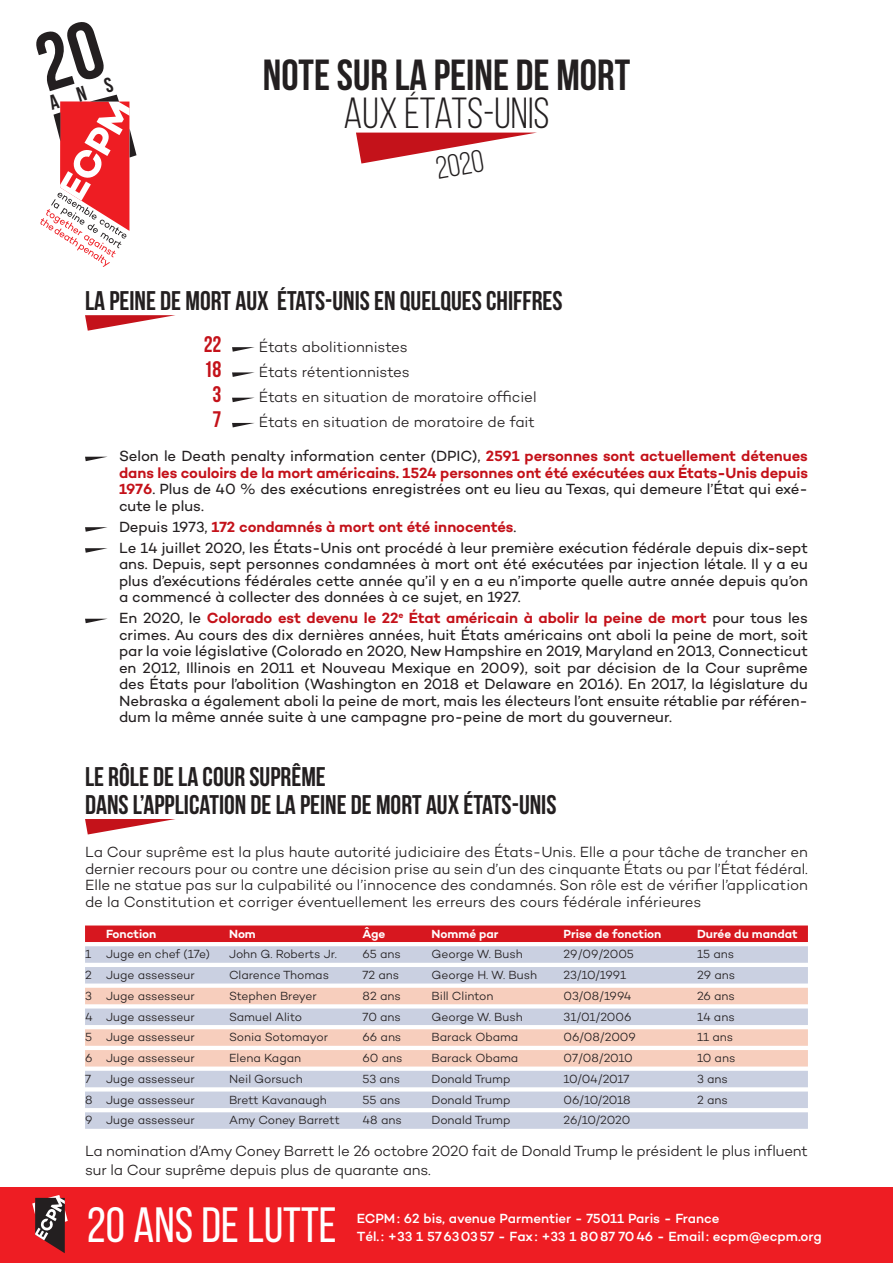
<style>
.page{position:relative;width:893px;height:1263px;background:#fff}
.page>*{position:absolute;margin:0;border:0;box-sizing:border-box;transform-origin:0 0}
.t1{font:49.5px "Bebas Neue";color:#fff}
.t2{font:700 43.5px "Bebas Neue";color:#231f20}
.t3{font:43.5px "Bebas Neue";color:#231f20}
.t4{font:31.5px "Bebas Neue";color:#231f20}
.t5{font:700 27px/27px "Bebas Neue";color:#231f20}
.t6{font:700 22.5px "Bebas Neue";color:#c4121a}
.t7{font:15px/16.5px "Campton";letter-spacing:-.005em;color:#231f20;text-align:justify}
.t8{font:300 15px/16.5px "Campton";letter-spacing:-.01em;color:#231f20;text-align:justify}
.t9{font:500 13.5px/18px "Campton";color:#fff}
.t10{font:300 12px "Campton";letter-spacing:-.005em;color:#231f20}
.t11{font:600 12px "Campton";letter-spacing:-.005em;color:#fff}
.s1{font-weight:600;color:#c4121a}
</style>
<div class="page">
<div style="left:85px;top:925px;width:723px;height:17px;background:#d7171f"></div>
<div style="left:85px;top:946px;width:723px;height:17px;background:#cad0e1"></div>
<div style="left:85px;top:967px;width:723px;height:16px;background:#cad0e1"></div>
<div style="left:85px;top:988px;width:723px;height:16px;background:#f7cebd"></div>
<div style="left:85px;top:1008px;width:723px;height:17px;background:#cad0e1"></div>
<div style="left:85px;top:1029px;width:723px;height:17px;background:#f7cebd"></div>
<div style="left:85px;top:1050px;width:723px;height:16px;background:#f7cebd"></div>
<div style="left:85px;top:1071px;width:723px;height:16px;background:#cad0e1"></div>
<div style="left:85px;top:1091px;width:723px;height:17px;background:#cad0e1"></div>
<div style="left:85px;top:1112px;width:723px;height:17px;background:#cad0e1"></div>
<svg style="left:356px;top:133px;width:178px;height:31px"></svg>
<svg style="left:85px;top:315px;width:90px;height:16px"></svg>
<svg style="left:232px;top:347px;width:23px;height:5px"></svg>
<svg style="left:232px;top:372px;width:23px;height:5px"></svg>
<svg style="left:232px;top:398px;width:21px;height:4px"></svg>
<svg style="left:232px;top:423px;width:22px;height:4px"></svg>
<svg style="left:85px;top:457px;width:21px;height:4px"></svg>
<svg style="left:85px;top:527px;width:23px;height:5px"></svg>
<svg style="left:85px;top:548px;width:23px;height:5px"></svg>
<svg style="left:85px;top:619px;width:21px;height:4px"></svg>
<svg style="left:85px;top:819px;width:90px;height:15px"></svg>
<div style="left:0;top:1187px;width:893px;height:76px;background:#ee1d23"></div>
<svg style="left:32px;top:1195px;width:36px;height:58px"></svg>
<svg style="left:40px;top:94px;width:97px;height:173px"></svg>
<h2 class="t2" style="left:263px;top:51px;width:369px">NOTE SUR LA PEINE DE MORT</h2>
<h2 class="t3" style="left:343px;top:89px;width:208px">AUX ÉTATS-UNIS</h2>
<h3 class="t4" style="left:433px;top:151px;width:49px;rotate:-10deg">2020</h3>
<h3 class="t5" style="left:85px;top:286px;width:479px">LA PEINE DE MORT AUX ÉTATS-UNIS EN QUELQUES CHIFFRES</h3>
<h3 class="t6" style="left:204px;top:332px;width:19px">22</h3>
<p class="t8" style="left:259px;top:338px;width:150px">États abolitionnistes</p>
<h3 class="t6" style="left:204px;top:357px;width:19px">18</h3>
<p class="t8" style="left:259px;top:363px;width:152px">États rétentionnistes</p>
<h3 class="t6" style="left:213px;top:382px;width:10px">3</h3>
<p class="t8" style="left:259px;top:389px;width:279px">États en situation de moratoire officiel</p>
<h3 class="t6" style="left:213px;top:407px;width:10px">7</h3>
<p class="t8" style="left:259px;top:414px;width:278px">États en situation de moratoire de fait</p>
<p class="t7" style="left:119px;top:447px;width:690px">Selon le Death penalty information center (DPIC), <span class="s1">2591 personnes sont actuellement détenues dans les couloirs de la mort américains. 1524 personnes ont été exécutées aux États-Unis depuis 1976</span>. Plus de 40 % des exécutions enregistrées ont eu lieu au Texas, qui demeure l’État qui exé&shy;cute le plus.</p>
<p class="t7" style="left:119px;top:516px;width:690px;line-height:21px">Depuis 1973, <span class="s1">172 condamnés à mort ont été innocentés</span>.<br>Le 14 juillet 2020, les États-Unis ont procédé à leur première exécution fédérale depuis dix-sept</p>
<p class="t7" style="left:119px;top:555px;width:690px">ans. Depuis, sept personnes condamnées à mort ont été exécutées par injection létale. Il y a eu plus d’exécutions fédérales cette année qu’il y en a eu n’importe quelle autre année depuis qu’on a commencé à collecter des données à ce sujet, en 1927.</p>
<p class="t7" style="left:119px;top:609px;width:690px">En 2020, le <span class="s1">Colorado est devenu le 22</span><sup>e</sup> <span class="s1">État américain à abolir la peine de mort</span> pour tous les crimes. Au cours des dix dernières années, huit États américains ont aboli la peine de mort, soit par la voie législative (Colorado en 2020, New Hampshire en 2019, Maryland en 2013, Connecticut en 2012, Illinois en 2011 et Nouveau Mexique en 2009), soit par décision de la Cour suprême des États pour l’abolition (Washington en 2018 et Delaware en 2016). En 2017, la législature du Nebraska a également aboli la peine de mort, mais les électeurs l’ont ensuite rétablie par référen&shy;dum la même année suite à une campagne pro-peine de mort du gouverneur.</p>
<h3 class="t5" style="left:85px;top:763px;width:473px">LE RÔLE DE LA COUR SUPRÊME<br>DANS L’APPLICATION DE LA PEINE DE MORT AUX ÉTATS-UNIS</h3>
<p class="t8" style="left:85px;top:843px;width:724px">La Cour suprême est la plus haute autorité judiciaire des États-Unis. Elle a pour tâche de trancher en dernier recours pour ou contre une décision prise au sein d’un des cinquante États ou par l’État fédéral.<br>Elle ne statue pas sur la culpabilité ou l’innocence des condamnés. Son rôle est de vérifier l’application de la Constitution et corriger éventuellement les erreurs des cours fédérale inférieures</p>
<p class="t11" style="left:106px;top:926px;width:52px">Fonction</p>
<p class="t11" style="left:229px;top:926px;width:28px">Nom</p>
<p class="t11" style="left:363px;top:926px;width:24px">Âge</p>
<p class="t11" style="left:432px;top:926px;width:69px">Nommé par</p>
<p class="t11" style="left:564px;top:926px;width:99px">Prise de fonction</p>
<p class="t11" style="left:697px;top:926px;width:102px">Durée du mandat</p>
<p class="t10" style="left:85px;top:947px;width:126px">1 Juge en chef (17e)</p>
<p class="t10" style="left:229px;top:947px;width:109px">John G. Roberts Jr.</p>
<p class="t10" style="left:363px;top:947px;width:40px">65 ans</p>
<p class="t10" style="left:432px;top:947px;width:93px">George W. Bush</p>
<p class="t10" style="left:564px;top:947px;width:72px">29/09/2005</p>
<p class="t10" style="left:697px;top:947px;width:39px">15 ans</p>
<p class="t10" style="left:85px;top:967px;width:111px">2 Juge assesseur</p>
<p class="t10" style="left:229px;top:967px;width:102px">Clarence Thomas</p>
<p class="t10" style="left:363px;top:967px;width:38px">72 ans</p>
<p class="t10" style="left:432px;top:967px;width:107px">George H. W. Bush</p>
<p class="t10" style="left:564px;top:967px;width:64px">23/10/1991</p>
<p class="t10" style="left:697px;top:967px;width:40px">29 ans</p>
<p class="t10" style="left:85px;top:988px;width:111px">3 Juge assesseur</p>
<p class="t10" style="left:229px;top:988px;width:89px">Stephen Breyer</p>
<p class="t10" style="left:363px;top:988px;width:40px">82 ans</p>
<p class="t10" style="left:432px;top:988px;width:63px">Bill Clinton</p>
<p class="t10" style="left:564px;top:988px;width:70px">03/08/1994</p>
<p class="t10" style="left:697px;top:988px;width:39px">26 ans</p>
<p class="t10" style="left:85px;top:1009px;width:111px">4 Juge assesseur</p>
<p class="t10" style="left:229px;top:1009px;width:75px">Samuel Alito</p>
<p class="t10" style="left:363px;top:1009px;width:40px">70 ans</p>
<p class="t10" style="left:432px;top:1009px;width:93px">George W. Bush</p>
<p class="t10" style="left:564px;top:1009px;width:69px">31/01/2006</p>
<p class="t10" style="left:697px;top:1009px;width:39px">14 ans</p>
<p class="t10" style="left:85px;top:1030px;width:111px">5 Juge assesseur</p>
<p class="t10" style="left:229px;top:1030px;width:100px">Sonia Sotomayor</p>
<p class="t10" style="left:363px;top:1030px;width:40px">66 ans</p>
<p class="t10" style="left:432px;top:1030px;width:88px">Barack Obama</p>
<p class="t10" style="left:564px;top:1030px;width:74px">06/08/2009</p>
<p class="t10" style="left:697px;top:1030px;width:38px">11 ans</p>
<p class="t10" style="left:85px;top:1050px;width:111px">6 Juge assesseur</p>
<p class="t10" style="left:229px;top:1050px;width:74px">Elena Kagan</p>
<p class="t10" style="left:363px;top:1050px;width:41px">60 ans</p>
<p class="t10" style="left:432px;top:1050px;width:88px">Barack Obama</p>
<p class="t10" style="left:564px;top:1050px;width:71px">07/08/2010</p>
<p class="t10" style="left:697px;top:1050px;width:40px">10 ans</p>
<p class="t10" style="left:85px;top:1071px;width:111px">7 Juge assesseur</p>
<p class="t10" style="left:229px;top:1071px;width:75px">Neil Gorsuch</p>
<p class="t10" style="left:363px;top:1071px;width:39px">53 ans</p>
<p class="t10" style="left:432px;top:1071px;width:80px">Donald Trump</p>
<p class="t10" style="left:564px;top:1071px;width:67px">10/04/2017</p>
<p class="t10" style="left:697px;top:1071px;width:32px">3 ans</p>
<p class="t10" style="left:85px;top:1092px;width:111px">8 Juge assesseur</p>
<p class="t10" style="left:229px;top:1092px;width:99px">Brett Kavanaugh</p>
<p class="t10" style="left:363px;top:1092px;width:39px">55 ans</p>
<p class="t10" style="left:432px;top:1092px;width:80px">Donald Trump</p>
<p class="t10" style="left:564px;top:1092px;width:69px">06/10/2018</p>
<p class="t10" style="left:697px;top:1092px;width:32px">2 ans</p>
<p class="t10" style="left:85px;top:1113px;width:111px">9 Juge assesseur</p>
<p class="t10" style="left:229px;top:1113px;width:112px">Amy Coney Barrett</p>
<p class="t10" style="left:363px;top:1113px;width:41px">48 ans</p>
<p class="t10" style="left:432px;top:1113px;width:80px">Donald Trump</p>
<p class="t10" style="left:564px;top:1113px;width:68px">26/10/2020</p>
<p class="t8" style="left:85px;top:1140px;width:724px;line-height:19.5px">La nomination d’Amy Coney Barrett le 26 octobre 2020 fait de Donald Trump le président le plus influent sur la Cour suprême depuis plus de quarante ans.</p>
<h1 class="t1" style="left:87px;top:1198px;width:251px">20 ANS DE LUTTE</h1>
<p class="t9" style="left:357px;top:1209px;width:466px">ECPM: 62 bis, avenue Parmentier - 75011 Paris - France<br>Tél. : +33 1 57630357 - Fax: +33 1 8087 7046 - Email: ecpm@ecpm.org</p>
</div>
